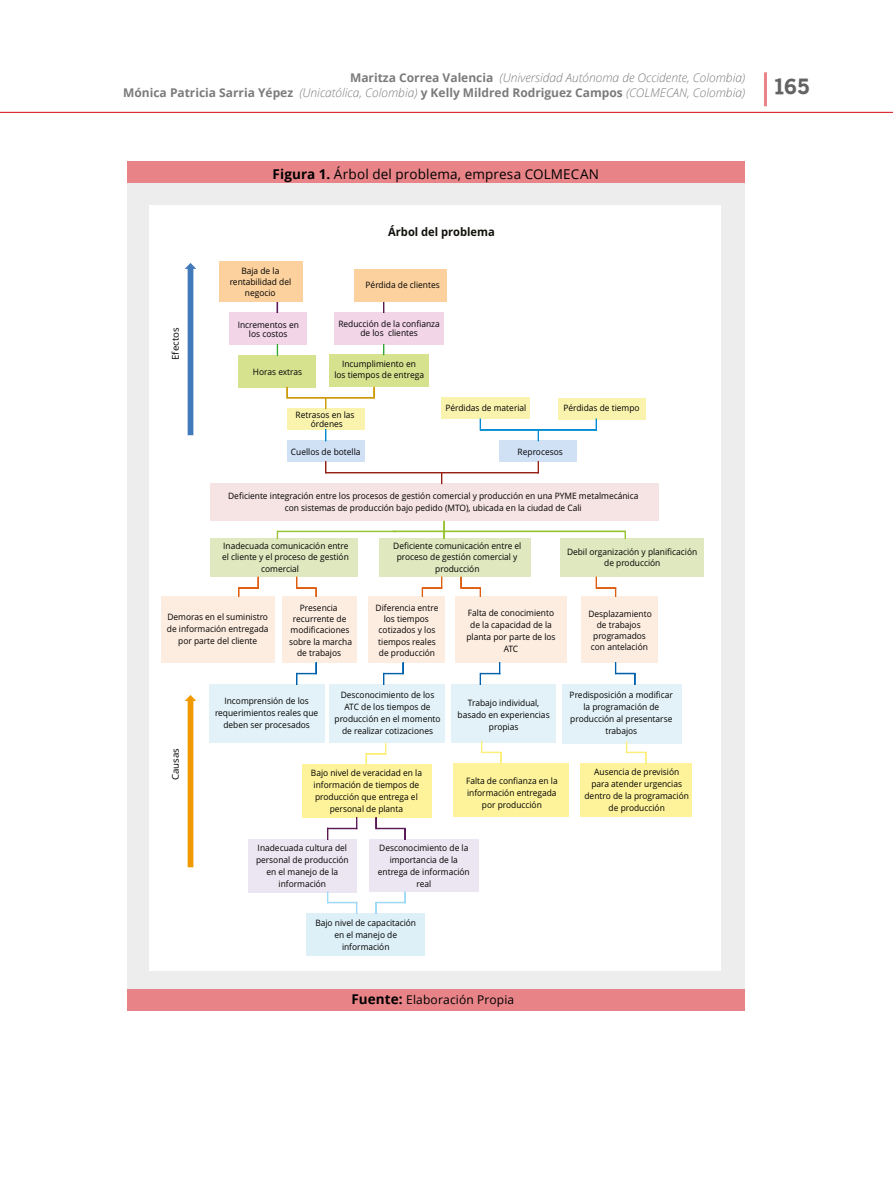
<style>
.page{position:relative;width:893px;height:1191px;background:#fff}
.page>*{position:absolute;margin:0;border:0;box-sizing:border-box;transform-origin:0 0}
.t1{font:900 21px "Old Sans";color:#646363}
.t2{font:13.5px "Open Sans";letter-spacing:.01em;color:#000}
.t3{font:italic 300 12px/15px "Open Sans";color:#7c7b7b;text-align:right}
.t4{font:12px "Open Sans";letter-spacing:.015em;color:#000}
.t5{font:700 11.7px "Open Sans";color:#12100c;scale:.96 1}
.t6{font:9.3px "Open Sans";color:#000;scale:1.05 1}
.t7{font:8.85px/12px "Open Sans";color:#000;text-align:center;scale:.96 1}
.s1{font-weight:700;font-style:normal}
.s2{font-weight:700}
.s3{font-weight:700;font-size:13.5px}
</style>
<div class="page">
<hr style="left:0;top:112px;width:893px;height:1px;background:#d20a11">
<hr style="left:764px;top:72px;width:3px;height:34px;background:#d20a11">
<div style="left:128px;top:183px;width:617px;height:806px;background:#ededed"></div>
<div style="left:149px;top:205px;width:572px;height:766px;background:#fff"></div>
<div style="left:229px;top:312px;width:77px;height:32px;background:#f3d5e8"></div>
<div style="left:334px;top:312px;width:109px;height:32px;background:#f3d5e8"></div>
<div style="left:239px;top:355px;width:77px;height:32px;background:#d7e28f"></div>
<div style="left:329px;top:355px;width:99px;height:32px;background:#d7e28f"></div>
<div style="left:442px;top:398px;width:88px;height:21px;background:#f9f3ae"></div>
<div style="left:558px;top:398px;width:87px;height:21px;background:#f9f3ae"></div>
<div style="left:287px;top:408px;width:77px;height:22px;background:#f9f3ae"></div>
<div style="left:287px;top:440px;width:77px;height:11px;background:#d0e0f5"></div>
<div style="left:500px;top:440px;width:77px;height:22px;background:#d0e0f5"></div>
<div style="left:287px;top:451px;width:77px;height:11px;background:#d0e0f5"></div>
<div style="left:210px;top:483px;width:449px;height:38px;background:#f6e3e3"></div>
<div style="left:211px;top:538px;width:147px;height:39px;background:#e0e8bf"></div>
<div style="left:379px;top:538px;width:152px;height:39px;background:#e0e8bf"></div>
<div style="left:560px;top:538px;width:144px;height:39px;background:#e0e8bf"></div>
<div style="left:161px;top:596px;width:113px;height:67px;background:#fdede1"></div>
<div style="left:283px;top:596px;width:74px;height:67px;background:#fdede1"></div>
<div style="left:368px;top:596px;width:77px;height:67px;background:#fdede1"></div>
<div style="left:456px;top:596px;width:111px;height:67px;background:#fdede1"></div>
<div style="left:581px;top:596px;width:76px;height:67px;background:#fdede1"></div>
<div style="left:209px;top:684px;width:116px;height:59px;background:#e3f2f8"></div>
<div style="left:329px;top:684px;width:116px;height:59px;background:#e3f2f8"></div>
<div style="left:451px;top:684px;width:105px;height:58px;background:#e3f2f8"></div>
<div style="left:562px;top:684px;width:119px;height:59px;background:#e3f2f8"></div>
<div style="left:287px;top:397px;width:87px;height:1px;border:1px solid #ce9a0c"></div>
<svg style="left:325px;top:398px;width:2px;height:11px"></svg>
<svg style="left:325px;top:429px;width:2px;height:12px"></svg>
<div style="left:277px;top:531px;width:118px;height:1px;border:1px solid #98c330"></div>
<svg style="left:296px;top:577px;width:21px;height:19px"></svg>
<svg style="left:325px;top:462px;width:2px;height:11px"></svg>
<svg style="left:444px;top:521px;width:1px;height:17px"></svg>
<svg style="left:296px;top:662px;width:21px;height:22px"></svg>
<svg style="left:422px;top:577px;width:20px;height:19px"></svg>
<svg style="left:480px;top:662px;width:20px;height:22px"></svg>
<svg style="left:238px;top:577px;width:21px;height:19px"></svg>
<svg style="left:461px;top:577px;width:20px;height:19px"></svg>
<svg style="left:383px;top:662px;width:21px;height:22px"></svg>
<hr style="left:480px;top:430px;width:116px;height:1px;background:#008bd2">
<div style="left:480px;top:429px;width:117px;height:1px;border:1px solid #008bd2"></div>
<div style="left:326px;top:472px;width:213px;height:1px;border:1px solid #952016"></div>
<div style="left:393px;top:531px;width:233px;height:1px;border:1px solid #98c330"></div>
<svg style="left:596px;top:577px;width:20px;height:19px"></svg>
<svg style="left:615px;top:662px;width:21px;height:22px"></svg>
<svg style="left:185px;top:263px;width:11px;height:172px"></svg>
<div style="left:302px;top:764px;width:129px;height:53px;background:#fef39b"></div>
<div style="left:580px;top:763px;width:112px;height:53px;background:#fef39b"></div>
<div style="left:453px;top:763px;width:116px;height:54px;background:#fef39b"></div>
<div style="left:248px;top:839px;width:109px;height:53px;background:#ebe6f1"></div>
<div style="left:369px;top:839px;width:109px;height:52px;background:#ebe6f1"></div>
<div style="left:307px;top:913px;width:118px;height:43px;background:#ddf0f8"></div>
<svg style="left:327px;top:817px;width:30px;height:22px"></svg>
<svg style="left:327px;top:892px;width:30px;height:21px"></svg>
<svg style="left:366px;top:743px;width:20px;height:22px"></svg>
<svg style="left:481px;top:741px;width:21px;height:22px"></svg>
<svg style="left:626px;top:741px;width:21px;height:22px"></svg>
<svg style="left:376px;top:817px;width:30px;height:22px"></svg>
<svg style="left:376px;top:892px;width:30px;height:21px"></svg>
<svg style="left:185px;top:695px;width:11px;height:172px"></svg>
<div style="left:219px;top:261px;width:84px;height:41px;background:#fcd19d"></div>
<div style="left:355px;top:269px;width:92px;height:33px;background:#fcd19d"></div>
<div style="left:128px;top:162px;width:617px;height:21px;background:#e88488"></div>
<div style="left:128px;top:989px;width:617px;height:21px;background:#e88488"></div>
<h3 class="t3" style="left:123px;top:70px;width:624px"><span class="s1">Maritza Correa Valencia</span> (Universidad Autónoma de Occidente, Colombia)<br><span class="s1">Mónica Patricia Sarria Yépez</span> (Unicatólica, Colombia) <span class="s1">y Kelly Mildred Rodriguez Campos</span> (COLMECAN, Colombia)</h3>
<h2 class="t2" style="left:273px;top:164px;width:328px"><span class="s2">Figura 1.</span> Árbol del problema, empresa COLMECAN</h2>
<p class="t6" style="left:169px;top:360px;width:33px;rotate:-90deg">Efectos</p>
<p class="t7" style="left:230px;top:265px;width:66px;line-height:11.2px">Baja de la rentabilidad del negocio</p>
<h3 class="t5" style="left:388px;top:224px;width:112px">Árbol del problema</h3>
<p class="t7" style="left:366px;top:279px;width:79px">Pérdida de clientes</p>
<p class="t7" style="left:238px;top:320px;width:65px;line-height:8.9px">Incrementos en los costos</p>
<p class="t7" style="left:338px;top:318px;width:107px;line-height:9.3px">Reducción de la confianza de los clientes</p>
<p class="t7" style="left:253px;top:365px;width:53px">Horas extras</p>
<p class="t7" style="left:334px;top:358px;width:95px;line-height:11.2px">Incumplimiento en<br>los tiempos de entrega</p>
<p class="t7" style="left:296px;top:410px;width:63px;line-height:9px">Retrasos en las órdenes</p>
<p class="t7" style="left:445px;top:401px;width:86px">Pérdidas de material</p>
<p class="t7" style="left:563px;top:401px;width:81px">Pérdidas de tiempo</p>
<p class="t7" style="left:291px;top:445px;width:74px">Cuellos de botella</p>
<p class="t7" style="left:518px;top:445px;width:49px">Reprocesos</p>
<p class="t7" style="left:228px;top:490px;width:429px">Deficiente integración entre los procesos de gestión comercial y producción en una PYME metalmecánica con sistemas de producción bajo pedido (MTO), ubicada en la ciudad de Cali</p>
<p class="t7" style="left:223px;top:540px;width:132px">Inadecuada comunicación entre</p>
<p class="t7" style="left:222px;top:551px;width:133px">el cliente y el proceso de gestión</p>
<p class="t7" style="left:261px;top:562px;width:41px">comercial</p>
<p class="t7" style="left:393px;top:540px;width:135px;line-height:11.2px">Deficiente comunicación entre el proceso de gestión comercial y producción</p>
<p class="t7" style="left:567px;top:545px;width:137px;line-height:11.2px">Debil organización y planificación de producción</p>
<p class="t7" style="left:167px;top:610px;width:107px">Demoras en el suministro de información entregada por parte del cliente</p>
<p class="t7" style="left:289px;top:602px;width:67px;line-height:11.2px">Presencia recurrente de modificaciones sobre la marcha de trabajos</p>
<p class="t7" style="left:376px;top:602px;width:67px;line-height:11.2px">Diferencia entre los tiempos cotizados y los tiempos reales de producción</p>
<p class="t7" style="left:466px;top:606px;width:94px">Falta de conocimiento de la capacidad de la planta por parte de los<br>ATC</p>
<p class="t7" style="left:588px;top:607px;width:67px;line-height:11.2px">Desplazamiento de trabajos programados con antelación</p>
<p class="t7" style="left:215px;top:695px;width:109px">Incomprensión de los requerimientos reales que deben ser procesados</p>
<p class="t7" style="left:334px;top:689px;width:112px">Desconocimiento de los<br>ATC de los tiempos de producción en el momento de realizar cotizaciones</p>
<p class="t7" style="left:458px;top:696px;width:97px">Trabajo individual, basado en experiencias propias</p>
<p class="t7" style="left:570px;top:689px;width:109px">Predisposición a modificar la programación de producción al presentarse trabajos</p>
<p class="t6" style="left:169px;top:780px;width:32px;rotate:-90deg">Causas</p>
<p class="t7" style="left:311px;top:766px;width:117px">Bajo nivel de veracidad en la información de tiempos de producción que entrega el personal de planta</p>
<p class="t7" style="left:466px;top:774px;width:97px">Falta de confianza en la información entregada por producción</p>
<p class="t7" style="left:584px;top:765px;width:110px">Ausencia de previsión para atender urgencias dentro de la programación de producción</p>
<p class="t7" style="left:256px;top:841px;width:98px">Inadecuada cultura del personal de producción en el manejo de la información</p>
<p class="t7" style="left:378px;top:841px;width:97px">Desconocimiento de la importancia de la entrega de información real</p>
<p class="t7" style="left:315px;top:916px;width:106px">Bajo nivel de capacitación en el manejo de información</p>
<h3 class="t4" style="left:351px;top:991px;width:164px"><span class="s3">Fuente:</span> Elaboración Propia</h3>
<h1 class="t1" style="left:773px;top:73px;width:39px">165</h1>
</div>
